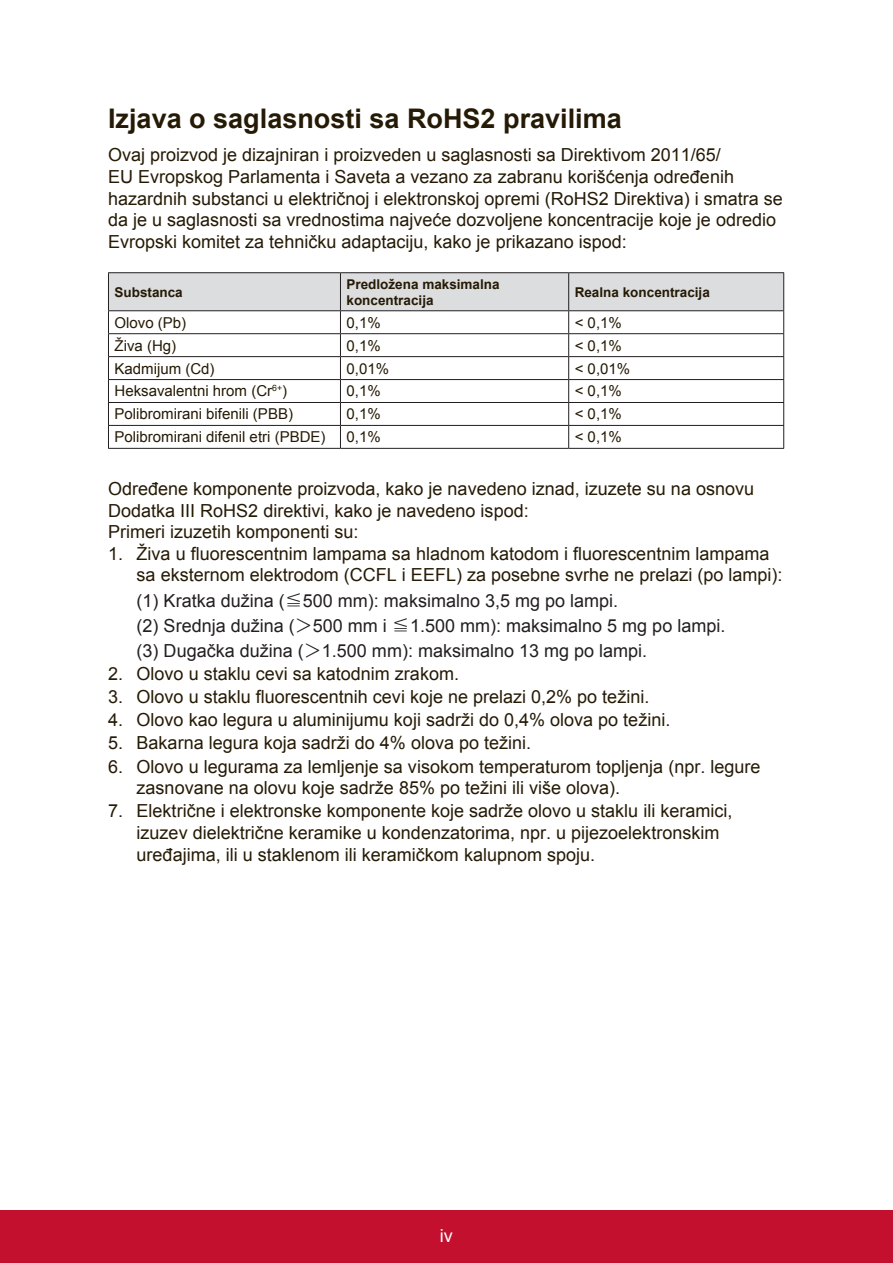
<style>
.page{position:relative;width:893px;height:1263px;background:#fff}
.page>*{position:absolute;margin:0;border:0;box-sizing:border-box;transform-origin:0 0}
.t1{font:700 27px "Arial";color:#251a05}
.t2{font:18px/21.6px "Arial";color:#251a05}
.t3{font:18px/25.2px "Arial";color:#231f20}
.t4{font:18px "Arial";color:#fff}
.t5{font:15px "Arial";color:#251a05}
.t6{font:700 13.5px/16.2px "Arial";color:#251a05}
.s1{font-family:"Adobe Ming Std";font-weight:300}
</style>
<div class="page">
<div style="left:0;top:1210px;width:892px;height:53px;background:#c3102f"></div>
<hr style="left:108px;top:272px;width:232px;height:1px;background:#231f20">
<hr style="left:340px;top:272px;width:228px;height:1px;background:#231f20">
<hr style="left:568px;top:272px;width:215px;height:1px;background:#231f20">
<svg style="left:108px;top:273px;width:676px;height:175px"></svg>
<hr style="left:108px;top:448px;width:232px;height:1px;background:#231f20">
<hr style="left:340px;top:448px;width:228px;height:1px;background:#231f20">
<hr style="left:568px;top:448px;width:215px;height:1px;background:#231f20">
<h1 class="t1" style="left:108px;top:100px;width:515px">Izjava o saglasnosti sa RoHS2 pravilima</h1>
<p class="t2" style="left:108px;top:144px;width:676px">Ovaj proizvod je dizajniran i proizveden u saglasnosti sa Direktivom 2011/65/<br>EU Evropskog Parlamenta i Saveta a vezano za zabranu korišćenja određenih hazardnih substanci u električnoj i elektronskoj opremi (RoHS2 Direktiva) i smatra se da je u saglasnosti sa vrednostima najveće dozvoljene koncentracije koje je odredio Evropski komitet za tehničku adaptaciju, kako je prikazano ispod:</p>
<p class="t6" style="left:114px;top:284px;width:70px">Substanca</p>
<p class="t6" style="left:346px;top:276px;width:155px">Predložena maksimalna koncentracija</p>
<p class="t6" style="left:574px;top:284px;width:137px">Realna koncentracija</p>
<p class="t5" style="left:114px;top:312px;width:73px">Olovo (Pb)</p>
<p class="t5" style="left:346px;top:312px;width:36px">0,1%</p>
<p class="t5" style="left:574px;top:312px;width:49px">&lt; 0,1%</p>
<p class="t5" style="left:114px;top:335px;width:63px">Živa (Hg)</p>
<p class="t5" style="left:346px;top:335px;width:36px">0,1%</p>
<p class="t5" style="left:574px;top:335px;width:49px">&lt; 0,1%</p>
<p class="t5" style="left:114px;top:358px;width:102px">Kadmijum (Cd)</p>
<p class="t5" style="left:346px;top:358px;width:44px">0,01%</p>
<p class="t5" style="left:574px;top:358px;width:57px">&lt; 0,01%</p>
<p class="t5" style="left:114px;top:381px;width:174px">Heksavalentni hrom (Cr<sup>6+</sup>)</p>
<p class="t5" style="left:346px;top:381px;width:36px">0,1%</p>
<p class="t5" style="left:574px;top:381px;width:49px">&lt; 0,1%</p>
<p class="t5" style="left:114px;top:404px;width:180px">Polibromirani bifenili (PBB)</p>
<p class="t5" style="left:346px;top:404px;width:36px">0,1%</p>
<p class="t5" style="left:574px;top:404px;width:49px">&lt; 0,1%</p>
<p class="t5" style="left:114px;top:427px;width:212px">Polibromirani difenil etri (PBDE)</p>
<p class="t5" style="left:346px;top:427px;width:36px">0,1%</p>
<p class="t5" style="left:574px;top:427px;width:49px">&lt; 0,1%</p>
<p class="t2" style="left:108px;top:478px;width:647px">Određene komponente proizvoda, kako je navedeno iznad, izuzete su na osnovu<br>Dodatka III RoHS2 direktivi, kako je navedeno ispod:<br>Primeri izuzetih komponenti su:</p>
<p class="t2" style="left:136px;top:543px;width:647px;text-indent:-28px">1. Živa u fluorescentnim lampama sa hladnom katodom i fluorescentnim lampama sa eksternom elektrodom (CCFL i EEFL) za posebne svrhe ne prelazi (po lampi):</p>
<p class="t3" style="left:136px;top:588px;width:590px">(1) Kratka dužina (<span class="s1">≦</span>500 mm): maksimalno 3,5 mg po lampi.<br>(2) Srednja dužina (<span class="s1">＞</span>500 mm i <span class="s1">≦</span>1.500 mm): maksimalno 5 mg po lampi. (3) Dugačka dužina (<span class="s1">＞</span>1.500 mm): maksimalno 13 mg po lampi.</p>
<p class="t2" style="left:108px;top:663px;width:352px">2. Olovo u staklu cevi sa katodnim zrakom.</p>
<p class="t2" style="left:108px;top:686px;width:542px">3. Olovo u staklu fluorescentnih cevi koje ne prelazi 0,2% po težini.</p>
<p class="t2" style="left:108px;top:709px;width:563px">4. Olovo kao legura u aluminijumu koji sadrži do 0,4% olova po težini.</p>
<p class="t2" style="left:108px;top:732px;width:424px">5. Bakarna legura koja sadrži do 4% olova po težini.</p>
<p class="t2" style="left:136px;top:755px;width:625px;text-indent:-28px">6. Olovo u legurama za lemljenje sa visokom temperaturom topljenja (npr. legure zasnovane na olovu koje sadrže 85% po težini ili više olova).</p>
<p class="t2" style="left:136px;top:800px;width:597px;text-indent:-28px">7. Električne i elektronske komponente koje sadrže olovo u staklu ili keramici, izuzev dielektrične keramike u kondenzatorima, npr. u pijezoelektronskim uređajima, ili u staklenom ili keramičkom kalupnom spoju.</p>
<p class="t4" style="left:440px;top:1223px;width:14px">iv</p>
</div>
